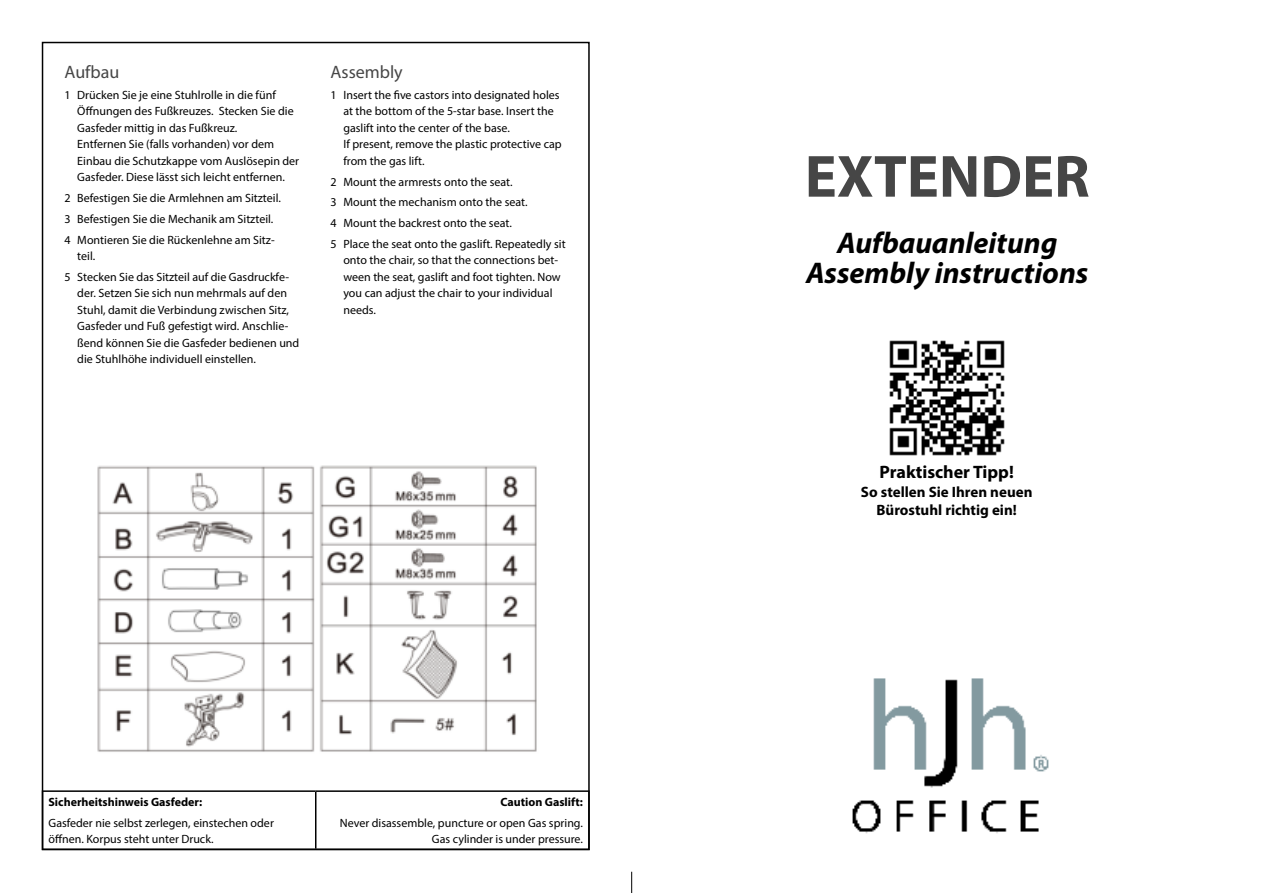
<style>
.page{position:relative;width:1263px;height:893px;background:#fff}
.page>*{position:absolute;margin:0;border:0;box-sizing:border-box;transform-origin:0 0}
.t1{font:700 60px "Myriad Pro";color:#464646}
.t2{font:italic 700 30px/29.7px "Myriad Pro";color:#000;text-align:center}
.t3{font:700 18px "Myriad Pro";color:#000}
.t4{font:18px "Myriad Pro";color:#464646}
.t5{font:700 15px/18px "Myriad Pro";color:#000;text-align:center}
.t6{font:12px/16.5px "Myriad Pro";color:#000}
.t7{font:700 12px "Myriad Pro";color:#000}
</style>
<div class="page">
<img style="left:852px;top:678px;width:196px;height:156px">
<svg style="left:631px;top:872px;width:1px;height:21px"></svg>
<img style="left:97px;top:465px;width:440px;height:287px">
<hr style="left:42px;top:790px;width:274px;height:2px;background:#000">
<hr style="left:316px;top:790px;width:274px;height:2px;background:#000">
<hr style="left:42px;top:849px;width:274px;height:1px;background:#000">
<hr style="left:316px;top:849px;width:274px;height:1px;background:#000">
<hr style="left:42px;top:792px;width:1px;height:57px;background:#000">
<hr style="left:315px;top:792px;width:1px;height:57px;background:#000">
<hr style="left:588px;top:792px;width:2px;height:57px;background:#000">
<img style="left:889px;top:340px;width:116px;height:116px">
<h3 class="t4" style="left:65px;top:63px;width:56px">Aufbau</h3>
<p class="t6" style="left:77px;top:87px;width:223px;text-indent:-13px">1 Drücken Sie je eine Stuhlrolle in die fünf Öffnungen des Fußkreuzes. Stecken Sie die Gasfeder mittig in das Fußkreuz.<br>Entfernen Sie (falls vorhanden) vor dem Einbau die Schutzkappe vom Auslösepin der Gasfeder. Diese lässt sich leicht entfernen.</p>
<p class="t6" style="left:65px;top:188px;width:218px;line-height:20.7px">2 Befestigen Sie die Armlehnen am Sitzteil.<br>3 Befestigen Sie die Mechanik am Sitzteil.<br>4 Montieren Sie die Rückenlehne am Sitz-</p>
<p class="t6" style="left:65px;top:246px;width:226px;line-height:20.7px;text-indent:13px">teil.<br>5 Stecken Sie das Sitzteil auf die Gasdruckfe-</p>
<p class="t6" style="left:77px;top:285px;width:224px">der. Setzen Sie sich nun mehrmals auf den Stuhl, damit die Verbindung zwischen Sitz, Gasfeder und Fuß gefestigt wird. Anschlie&shy;ßend können Sie die Gasfeder bedienen und die Stuhlhöhe individuell einstellen.</p>
<h3 class="t4" style="left:331px;top:63px;width:74px">Assembly</h3>
<p class="t6" style="left:343px;top:87px;width:220px;text-indent:-13px">1 Insert the five castors into designated holes at the bottom of the 5-star base. Insert the gaslift into the center of the base.<br>If present, remove the plastic protective cap from the gas lift.</p>
<p class="t6" style="left:331px;top:172px;width:236px;line-height:20.7px">2 Mount the armrests onto the seat.<br>3 Mount the mechanism onto the seat.<br>4 Mount the backrest onto the seat.<br>5 Place the seat onto the gaslift. Repeatedly sit</p>
<p class="t6" style="left:343px;top:252px;width:219px">onto the chair, so that the connections bet&shy;ween the seat, gaslift and foot tighten. Now you can adjust the chair to your individual needs.</p>
<p class="t7" style="left:49px;top:797px;width:155px">Sicherheitshinweis Gasfeder:</p>
<p class="t6" style="left:49px;top:815px;width:227px">Gasfeder nie selbst zerlegen, einstechen oder öffnen. Korpus steht unter Druck.</p>
<p class="t7" style="left:500px;top:797px;width:84px">Caution Gaslift:</p>
<p class="t6" style="left:340px;top:815px;width:245px;text-align:right">Never disassemble, puncture or open Gas spring.<br>Gas cylinder is under pressure.</p>
<h1 class="t1" style="left:805px;top:153px;width:286px">EXTENDER</h1>
<h2 class="t2" style="left:806px;top:231px;width:284px">Aufbauanleitung<br>Assembly instructions</h2>
<h3 class="t3" style="left:879px;top:465px;width:136px">Praktischer Tipp!</h3>
<p class="t5" style="left:861px;top:484px;width:173px">So stellen Sie Ihren neuen<br>Bürostuhl richtig ein!</p>
</div>
